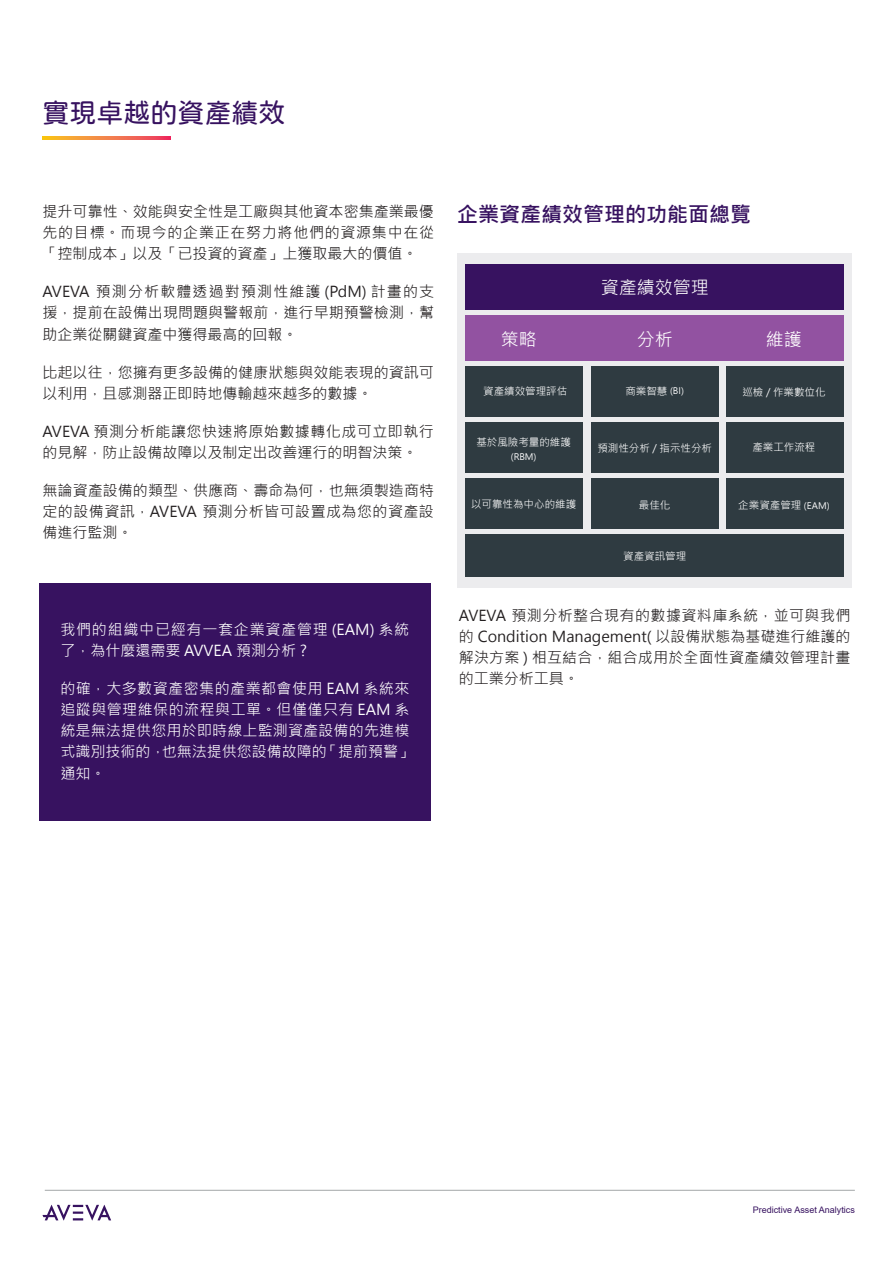
<style>
.page{position:relative;width:893px;height:1263px;background:#fff}
.page>*{position:absolute;margin:0;border:0;box-sizing:border-box;transform-origin:0 0}
.t1{font:27px "jf openhuninn 1.0";color:#371260}
.t2{font:700 21px "Microsoft Jheng Hei";color:#371260}
.t3{font:18px "Microsoft Jheng Hei";color:#fff}
.t4{font:15px/21px "Microsoft Jheng Hei";letter-spacing:.005em;color:#231f20;text-align:justify}
.t5{font:15px/21px "Microsoft Jheng Hei";letter-spacing:.01em;color:#fff}
.t6{font:15px/21px "Microsoft Jheng Hei";letter-spacing:.05em;color:#fff}
.t7{font:10.5px "Microsoft Jheng Hei";color:#fff}
.t8{font:9px "Arial";color:#371260}
.t9{font:9px "Microsoft Jheng Hei";color:#fff}
.s1{font-size:9px}
</style>
<div class="page">
<hr style="left:45px;top:1190px;width:810px;height:1px;background:#a3a7a9">
<svg style="left:42px;top:1205px;width:69px;height:15px"></svg>
<svg style="left:43px;top:136px;width:127px;height:3px"></svg>
<div style="left:39px;top:583px;width:392px;height:238px;background:#371260"></div>
<div style="left:457px;top:253px;width:395px;height:335px;background:#ececee"></div>
<div style="left:466px;top:265px;width:378px;height:45px;background:#371260"></div>
<div style="left:466px;top:316px;width:378px;height:45px;background:#9252a1"></div>
<div style="left:466px;top:535px;width:378px;height:42px;background:#2f3b41"></div>
<div style="left:466px;top:367px;width:117px;height:50px;background:#2f3b41"></div>
<div style="left:726px;top:367px;width:118px;height:50px;background:#2f3b41"></div>
<div style="left:591px;top:367px;width:127px;height:50px;background:#2f3b41"></div>
<div style="left:466px;top:423px;width:117px;height:50px;background:#2f3b41"></div>
<div style="left:591px;top:423px;width:127px;height:50px;background:#2f3b41"></div>
<div style="left:726px;top:423px;width:118px;height:50px;background:#2f3b41"></div>
<div style="left:466px;top:479px;width:117px;height:50px;background:#2f3b41"></div>
<div style="left:591px;top:479px;width:127px;height:50px;background:#2f3b41"></div>
<div style="left:726px;top:479px;width:118px;height:50px;background:#2f3b41"></div>
<h1 class="t1" style="left:43px;top:95px;width:245px">實現卓越的資產績效</h1>
<p class="t4" style="left:43px;top:201px;width:393px">提升可靠性、效能與安全性是工廠與其他資本密集產業最優先的目標。而現今的企業正在努力將他們的資源集中在從「控制成本」以及「已投資的資產」上獲取最大的價值。</p>
<p class="t4" style="left:43px;top:281px;width:393px">AVEVA 預測分析軟體透過對預測性維護 (PdM) 計畫的支援，提前在設備出現問題與警報前，進行早期預警檢測，幫助企業從關鍵資產中獲得最高的回報。</p>
<p class="t4" style="left:43px;top:361px;width:393px">比起以往，您擁有更多設備的健康狀態與效能表現的資訊可以利用，且感測器正即時地傳輸越來越多的數據。</p>
<p class="t4" style="left:43px;top:420px;width:393px">AVEVA 預測分析能讓您快速將原始數據轉化成可立即執行的見解，防止設備故障以及制定出改善運行的明智決策。</p>
<p class="t4" style="left:43px;top:479px;width:393px">無論資產設備的類型、供應商、壽命為何，也無須製造商特定的設備資訊，AVEVA 預測分析皆可設置成為您的資產設備進行監測。</p>
<p class="t6" style="left:60px;top:619px;width:350px">我們的組織中已經有一套企業資產管理 (EAM) 系統了，為什麼還需要 AVVEA 預測分析 ?</p>
<p class="t5" style="left:60px;top:678px;width:354px">的確，大多數資產密集的產業都會使用 EAM 系統來追蹤與管理維保的流程與工單。但僅僅只有 EAM 系統是無法提供您用於即時線上監測資產設備的先進模式識別技術的，也無法提供您設備故障的「提前預警」</p>
<p class="t5" style="left:60px;top:763px;width:47px">通知。</p>
<h2 class="t2" style="left:457px;top:201px;width:295px">企業資產績效管理的功能面總覽</h2>
<p class="t3" style="left:501px;top:328px;width:37px">策略</p>
<p class="t7" style="left:483px;top:384px;width:85px">資產績效管理評估</p>
<p class="t7" style="left:476px;top:436px;width:96px">基於風險考量的維護</p>
<p class="t9" style="left:511px;top:451px;width:27px">(RBM)</p>
<p class="t3" style="left:601px;top:277px;width:109px">資產績效管理</p>
<p class="t3" style="left:637px;top:328px;width:37px">分析</p>
<p class="t3" style="left:766px;top:328px;width:37px">維護</p>
<p class="t7" style="left:625px;top:384px;width:60px">商業智慧 <span class="s1">(BI)</span></p>
<p class="t7" style="left:742px;top:386px;width:85px">巡檢 / 作業數位化</p>
<p class="t7" style="left:597px;top:441px;width:116px">預測性分析 / 指示性分析</p>
<p class="t7" style="left:752px;top:440px;width:64px">產業工作流程</p>
<p class="t7" style="left:471px;top:498px;width:106px">以可靠性為中心的維護</p>
<p class="t7" style="left:738px;top:499px;width:93px">企業資產管理 <span class="s1">(EAM)</span></p>
<p class="t7" style="left:639px;top:499px;width:33px">最佳化</p>
<p class="t7" style="left:623px;top:549px;width:64px">資產資訊管理</p>
<p class="t4" style="left:459px;top:605px;width:393px">AVEVA 預測分析整合現有的數據資料庫系統，並可與我們的 Condition Management( 以設備狀態為基礎進行維護的解決方案 ) 相互結合，組合成用於全面性資產績效管理計畫的工業分析工具。</p>
<p class="t8" style="left:753px;top:1203px;width:104px">Predictive Asset Analytics</p>
</div>
